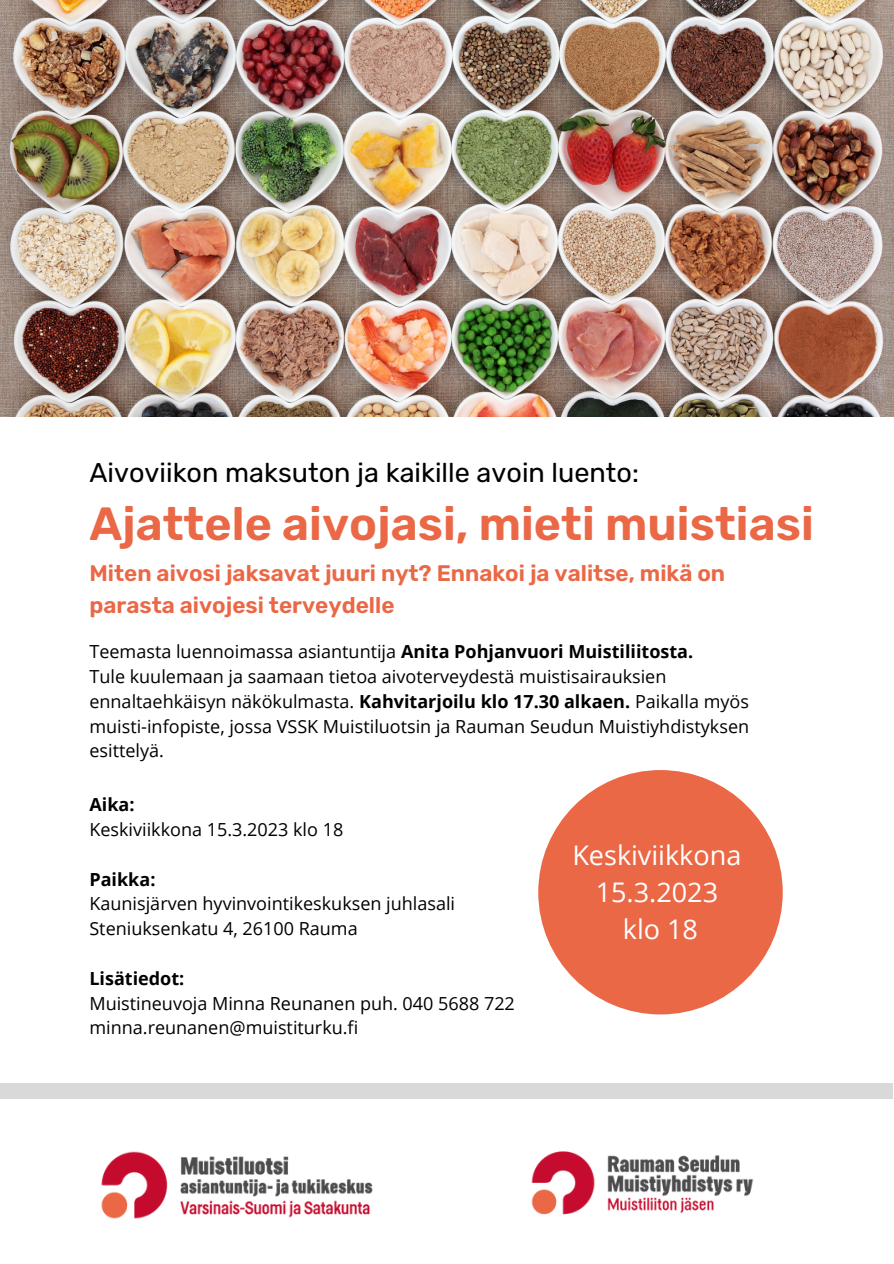
<style>
.page{position:relative;width:894px;height:1264px;background:#fff}
.page>*{position:absolute;margin:0;border:0;box-sizing:border-box;transform-origin:0 0}
.t1{font:600 46.5px "Rubik";color:#ea6846}
.t2{font:27px "Rubik";color:#000}
.t3{font:27px/37.2px "Open Sans";color:#fff;text-align:center}
.t4{font:600 22.5px/31.5px "Rubik";color:#ea6846}
.t5{font:18px/24.8px "Open Sans";color:#000}
.t6{font:700 18px "Open Sans";color:#000}
.s1{font-weight:700}
</style>
<div class="page">
<img style="left:0;top:0;width:893px;height:417px">
<div style="left:538px;top:770px;width:244px;height:244px;background:#ea6846;border-radius:50%"></div>
<div style="left:0;top:1083px;width:892px;height:15px;background:#d9d9d9"></div>
<img style="left:101px;top:1151px;width:272px;height:68px">
<img style="left:531px;top:1151px;width:223px;height:64px">
<h2 class="t2" style="left:89px;top:457px;width:551px">Aivoviikon maksuton ja kaikille avoin luento:</h2>
<h1 class="t1" style="left:89px;top:497px;width:725px">Ajattele aivojasi, mieti muistiasi</h1>
<p class="t4" style="left:89px;top:557px;width:637px">Miten aivosi jaksavat juuri nyt? Ennakoi ja valitse, mikä on parasta aivojesi terveydelle</p>
<p class="t5" style="left:89px;top:639px;width:661px">Teemasta luennoimassa asiantuntija <span class="s1">Anita Pohjanvuori Muistiliitosta.<br></span>Tule kuulemaan ja saamaan tietoa aivoterveydestä muistisairauksien ennaltaehkäisyn näkökulmasta. <span class="s1">Kahvitarjoilu klo 17.30 alkaen.</span> Paikalla myös muisti-infopiste, jossa VSSK Muistiluotsin ja Rauman Seudun Muistiyhdistyksen esittelyä.</p>
<p class="t6" style="left:89px;top:792px;width:47px">Aika:</p>
<p class="t5" style="left:89px;top:816px;width:255px">Keskiviikkona 15.3.2023 klo 18</p>
<p class="t6" style="left:89px;top:866px;width:68px">Paikka:</p>
<p class="t5" style="left:89px;top:891px;width:367px">Kaunisjärven hyvinvointikeskuksen juhlasali<br>Steniuksenkatu 4, 26100 Rauma</p>
<p class="t6" style="left:89px;top:965px;width:96px">Lisätiedot:</p>
<p class="t5" style="left:89px;top:990px;width:427px">Muistineuvoja Minna Reunanen puh. 040 5688 722 minna.reunanen@muistiturku.fi</p>
<h2 class="t3" style="left:572px;top:835px;width:170px">Keskiviikkona<br>15.3.2023<br>klo 18</h2>
</div>
